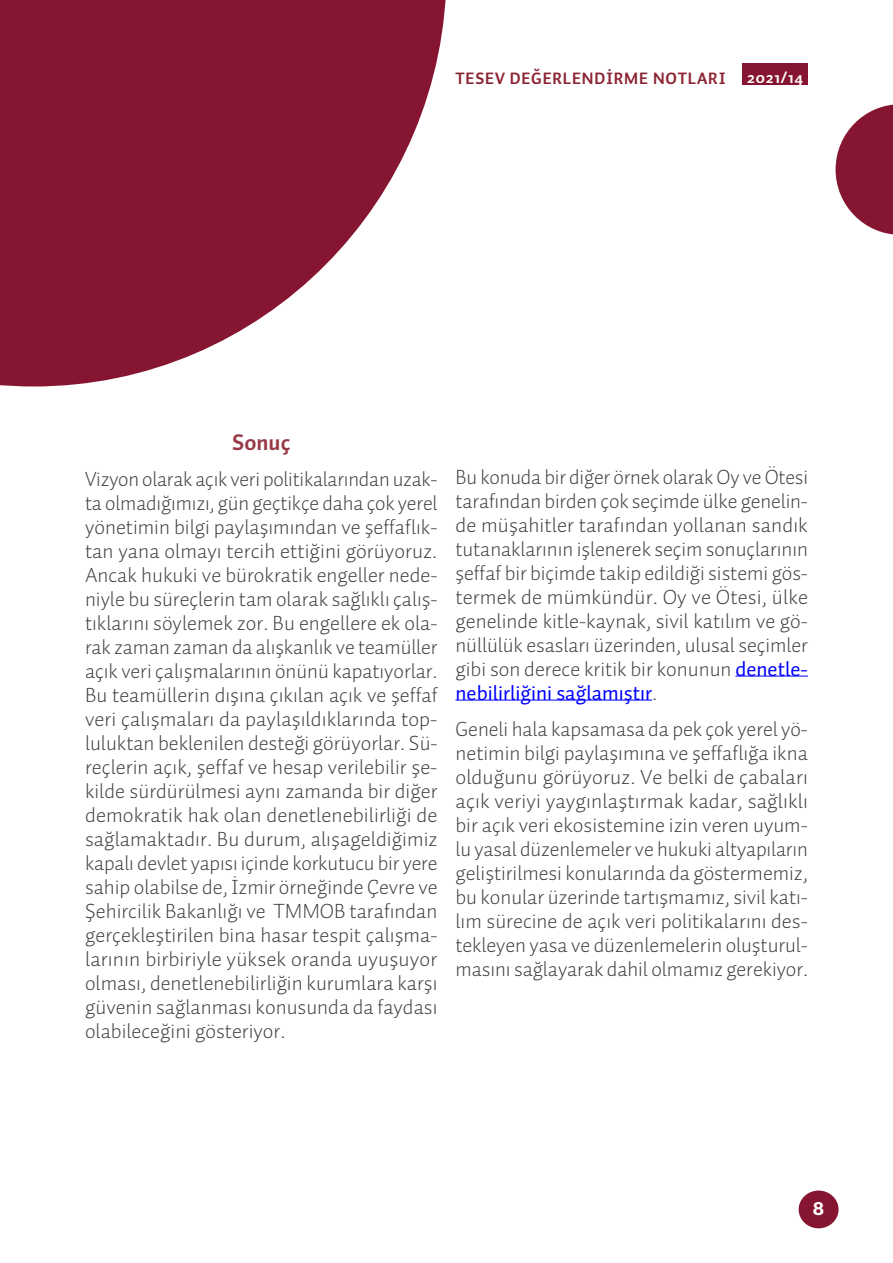
<style>
.page{position:relative;width:893px;height:1263px;background:#fff}
.page>*{position:absolute;margin:0;border:0;box-sizing:border-box;transform-origin:0 0}
._2020_FES_Normal_TR{font:700 22.5px "Auto 2 TR";color:#973946}
._2020_FES_Normal_TR-2{font:300 21px/24px "Auto 2 TR";color:#3e3e3f;text-align:justify}
.Paragraf_Stili_1{font:600 18px "Produkt";color:#fff}
.t1{font:700 16.65px "Auto 2 TR";letter-spacing:.05em;color:#fff}
.t2{font:700 16.5px "Auto 2 TR";letter-spacing:.05em;color:#8b2332}
.s1{font-weight:400;color:#00f}
</style>
<div class="page">
<hr style="left:735px;top:676px;width:73px;height:1px;background:#00f">
<hr style="left:455px;top:700px;width:197px;height:1px;background:#00f">
<svg style="left:0;top:0;width:446px;height:386px;fill:#861531"></svg>
<svg style="left:836px;top:104px;width:57px;height:131px"></svg>
<div style="left:743px;top:64px;width:65px;height:21px;background:#861531"></div>
<div style="left:799px;top:1190px;width:39px;height:38px;background:#861531;border-radius:50%"></div>
<p class="t2" style="left:455px;top:68px;width:272px">TESEV DEĞERLENDİRME NOTLARI</p>
<p class="t1" style="left:747px;top:66px;width:58px">2021/14</p>
<p class="_2020_FES_Normal_TR" style="left:232px;top:427px;width:60px">Sonuç</p>
<p class="_2020_FES_Normal_TR-2" style="left:85px;top:467px;width:354px">Vizyon olarak açık veri politikalarından uzak&shy;ta olmadığımızı, gün geçtikçe daha çok yerel yönetimin bilgi paylaşımından ve şeffaflık&shy;tan yana olmayı tercih ettiğini görüyoruz.<br>Ancak hukuki ve bürokratik engeller nede&shy;niyle bu süreçlerin tam olarak sağlıklı çalış&shy;tıklarını söylemek zor. Bu engellere ek ola&shy;rak zaman zaman da alışkanlık ve teamüller açık veri çalışmalarının önünü kapatıyorlar.<br>Bu teamüllerin dışına çıkılan açık ve şeffaf veri çalışmaları da paylaşıldıklarında top&shy;luluktan beklenilen desteği görüyorlar. Sü&shy;reçlerin açık, şeffaf ve hesap verilebilir şe&shy;kilde sürdürülmesi aynı zamanda bir diğer demokratik hak olan denetlenebilirliği de sağlamaktadır. Bu durum, alışageldiğimiz kapalı devlet yapısı içinde korkutucu bir yere sahip olabilse de, İzmir örneğinde Çevre ve Şehircilik Bakanlığı ve TMMOB tarafından gerçekleştirilen bina hasar tespit çalışma&shy;larının birbiriyle yüksek oranda uyuşuyor olması, denetlenebilirliğin kurumlara karşı güvenin sağlanması konusunda da faydası olabileceğini gösteriyor.</p>
<p class="_2020_FES_Normal_TR-2" style="left:455px;top:465px;width:354px">Bu konuda bir diğer örnek olarak Oy ve Ötesi tarafından birden çok seçimde ülke genelin&shy;de müşahitler tarafından yollanan sandık tutanaklarının işlenerek seçim sonuçlarının şeffaf bir biçimde takip edildiği sistemi gös&shy;termek de mümkündür. Oy ve Ötesi, ülke genelinde kitle-kaynak, sivil katılım ve gö&shy;nüllülük esasları üzerinden, ulusal seçimler gibi son derece kritik bir konunun <span class="s1">denetle&shy;nebilirliğini sağlamıştır</span>.</p>
<p class="_2020_FES_Normal_TR-2" style="left:455px;top:717px;width:354px">Geneli hala kapsamasa da pek çok yerel yö&shy;netimin bilgi paylaşımına ve şeffaflığa ikna olduğunu görüyoruz. Ve belki de çabaları açık veriyi yaygınlaştırmak kadar, sağlıklı bir açık veri ekosistemine izin veren uyum&shy;lu yasal düzenlemeler ve hukuki altyapıların geliştirilmesi konularında da göstermemiz, bu konular üzerinde tartışmamız, sivil katı&shy;lım sürecine de açık veri politikalarını des&shy;tekleyen yasa ve düzenlemelerin oluşturul&shy;masını sağlayarak dahil olmamız gerekiyor.</p>
<p class="Paragraf_Stili_1" style="left:813px;top:1196px;width:13px">8</p>
</div>
